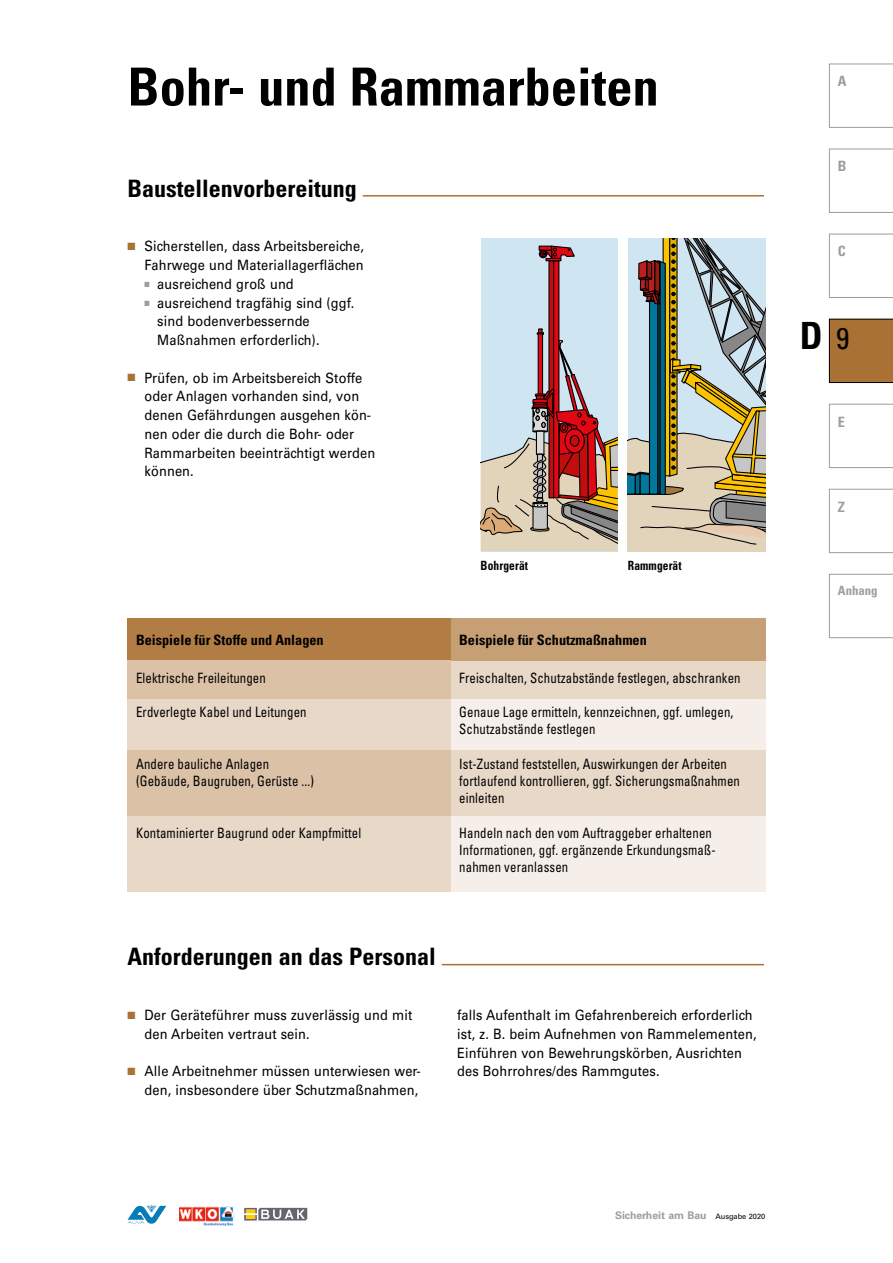
<style>
.page{position:relative;width:893px;height:1263px;background:#fff}
.page>*{position:absolute;margin:0;border:0;box-sizing:border-box;transform-origin:0 0}
.Head_groß_schwarz{font:700 condensed 52.5px "Univers";color:#000}
.t1{font:700 condensed 37.5px "Univers";color:#000}
.Head_Linie{font:700 condensed 24px "Univers";color:#000}
.t2{font:14.25px/18.8px "Univers";letter-spacing:.01em;color:#000;scale:.9 1}
.t3{font:condensed 14.25px/17.2px "Univers";letter-spacing:.01em;color:#000;scale:.9 1}
.t4{font:700 condensed 14.25px "Univers";color:#000}
.t5{font:700 condensed 14.25px "Univers";color:#9d9d9c}
.t6{font:700 condensed 12.75px "Univers";letter-spacing:.01em;color:#000;scale:.9 1}
.t7{font:700 condensed 12.75px "Univers";color:#9d9d9c}
.t8{font:700 10.5px "Univers";color:#9d9d9c}
.s1{color:#a97134}
.s2{color:#9d9d9c}
.s3{font-weight:400;font-size:30px}
.s4{font-weight:400;font-size:7.5px;color:#000}
</style>
<div class="page">
<svg style="left:829px;top:404px;width:64px;height:64px"></svg>
<svg style="left:829px;top:149px;width:64px;height:64px"></svg>
<svg style="left:829px;top:234px;width:64px;height:64px"></svg>
<svg style="left:829px;top:64px;width:64px;height:64px"></svg>
<div style="left:829px;top:319px;width:64px;height:64px;background:#a97134"></div>
<svg style="left:829px;top:489px;width:64px;height:64px"></svg>
<svg style="left:829px;top:574px;width:64px;height:64px"></svg>
<svg style="left:244px;top:1208px;width:63px;height:12px"></svg>
<img style="left:179px;top:1207px;width:55px;height:18px">
<svg style="left:128px;top:1205px;width:38px;height:19px"></svg>
<hr style="left:363px;top:195px;width:401px;height:2px;background:#a97134">
<svg style="left:481px;top:238px;width:137px;height:313px;background:#c0b0b1"></svg>
<svg style="left:628px;top:238px;width:137px;height:313px;background:#a7ac9d"></svg>
<hr style="left:442px;top:964px;width:322px;height:1px;background:#a97134">
<div style="left:451px;top:660px;width:314px;height:231px;background:#e8d8c8"></div>
<div style="left:128px;top:618px;width:323px;height:42px;background:#b17d45"></div>
<div style="left:128px;top:660px;width:323px;height:170px;background:#dbc2a7"></div>
<div style="left:128px;top:699px;width:323px;height:50px;background:#e8d8c8"></div>
<div style="left:451px;top:699px;width:314px;height:50px;background:#f6efe9"></div>
<div style="left:128px;top:816px;width:323px;height:75px;background:#e8d8c8"></div>
<div style="left:451px;top:816px;width:314px;height:75px;background:#f6efe9"></div>
<div style="left:451px;top:618px;width:314px;height:42px;background:#c69f74"></div>
<p class="Head_groß_schwarz" style="left:128px;top:55px;width:533px">Bohr- und Rammarbeiten</p>
<p class="Head_Linie" style="left:128px;top:173px;width:231px">Baustellenvorbereitung</p>
<p class="t2" style="left:128px;top:237px;width:264px;text-align:right"><span class="s1">■</span> Sicherstellen, dass Arbeitsbereiche,<br>Fahrwege und Materiallagerflächen</p>
<p class="t2" style="left:145px;top:274px;width:167px"><span class="s2">■</span> ausreichend groß und</p>
<p class="t2" style="left:157px;top:293px;width:221px;text-indent:-13px"><span class="s2">■</span> ausreichend tragfähig sind (ggf. sind bodenverbessernde<br>Maßnahmen erforderlich).</p>
<p class="t2" style="left:145px;top:368px;width:258px;text-indent:-17px"><span class="s1">■</span> Prüfen, ob im Arbeitsbereich Stoffe oder Anlagen vorhanden sind, von denen Gefährdungen ausgehen kön&shy;nen oder die durch die Bohr- oder<br>Rammarbeiten beeinträchtigt werden können.</p>
<p class="t6" style="left:481px;top:558px;width:54px">Bohrgerät</p>
<p class="t6" style="left:628px;top:558px;width:61px">Rammgerät</p>
<p class="t4" style="left:136px;top:631px;width:189px">Beispiele für Stoffe und Anlagen</p>
<p class="t4" style="left:459px;top:631px;width:189px">Beispiele für Schutzmaßnahmen</p>
<p class="t3" style="left:136px;top:669px;width:146px">Elektrische Freileitungen</p>
<p class="t3" style="left:459px;top:669px;width:314px">Freischalten, Schutzabstände festlegen, abschranken</p>
<p class="t3" style="left:136px;top:703px;width:191px">Erdverlegte Kabel und Leitungen</p>
<p class="t3" style="left:459px;top:703px;width:306px">Genaue Lage ermitteln, kennzeichnen, ggf. umlegen,</p>
<p class="t3" style="left:459px;top:720px;width:153px">Schutzabstände festlegen</p>
<p class="t3" style="left:136px;top:755px;width:149px">Andere bauliche Anlagen</p>
<p class="t3" style="left:459px;top:755px;width:299px">Ist-Zustand feststellen, Auswirkungen der Arbeiten</p>
<p class="t3" style="left:136px;top:772px;width:199px">(Gebäude, Baugruben, Gerüste ...)</p>
<p class="t3" style="left:459px;top:772px;width:313px">fortlaufend kontrollieren, ggf. Sicherungsmaßnahmen einleiten</p>
<p class="t3" style="left:136px;top:824px;width:252px">Kontaminierter Baugrund oder Kampfmittel</p>
<p class="t3" style="left:459px;top:824px;width:286px">Handeln nach den vom Auftraggeber erhaltenen<br>Informationen, ggf. ergänzende Erkundungsmaß-</p>
<p class="t3" style="left:459px;top:858px;width:123px">nahmen veranlassen</p>
<p class="Head_Linie" style="left:128px;top:942px;width:310px">Anforderungen an das Personal</p>
<p class="t2" style="left:145px;top:1006px;width:299px;text-indent:-17px"><span class="s1">■</span> Der Geräteführer muss zuverlässig und mit den Arbeiten vertraut sein.</p>
<p class="t2" style="left:128px;top:1062px;width:327px;text-align:right"><span class="s1">■</span> Alle Arbeitnehmer müssen unterwiesen wer&shy;den, insbesondere über Schutzmaßnahmen,</p>
<p class="t2" style="left:457px;top:1006px;width:334px">falls Aufenthalt im Gefahrenbereich erforderlich ist, z. B. beim Aufnehmen von Rammelementen, Einführen von Bewehrungskörben, Ausrichten des Bohrrohres/des Rammgutes.</p>
<p class="t5" style="left:838px;top:72px;width:10px">A</p>
<p class="t5" style="left:838px;top:158px;width:10px">B</p>
<p class="t5" style="left:838px;top:243px;width:9px">C</p>
<h2 class="t1" style="left:800px;top:313px;width:51px">D <span class="s3">9</span></h2>
<p class="t5" style="left:838px;top:413px;width:9px">E</p>
<p class="t5" style="left:838px;top:498px;width:9px">Z</p>
<p class="t7" style="left:838px;top:583px;width:41px">Anhang</p>
<p class="t8" style="left:615px;top:1209px;width:152px">Sicherheit am Bau <span class="s4">Ausgabe 2020</span></p>
</div>
